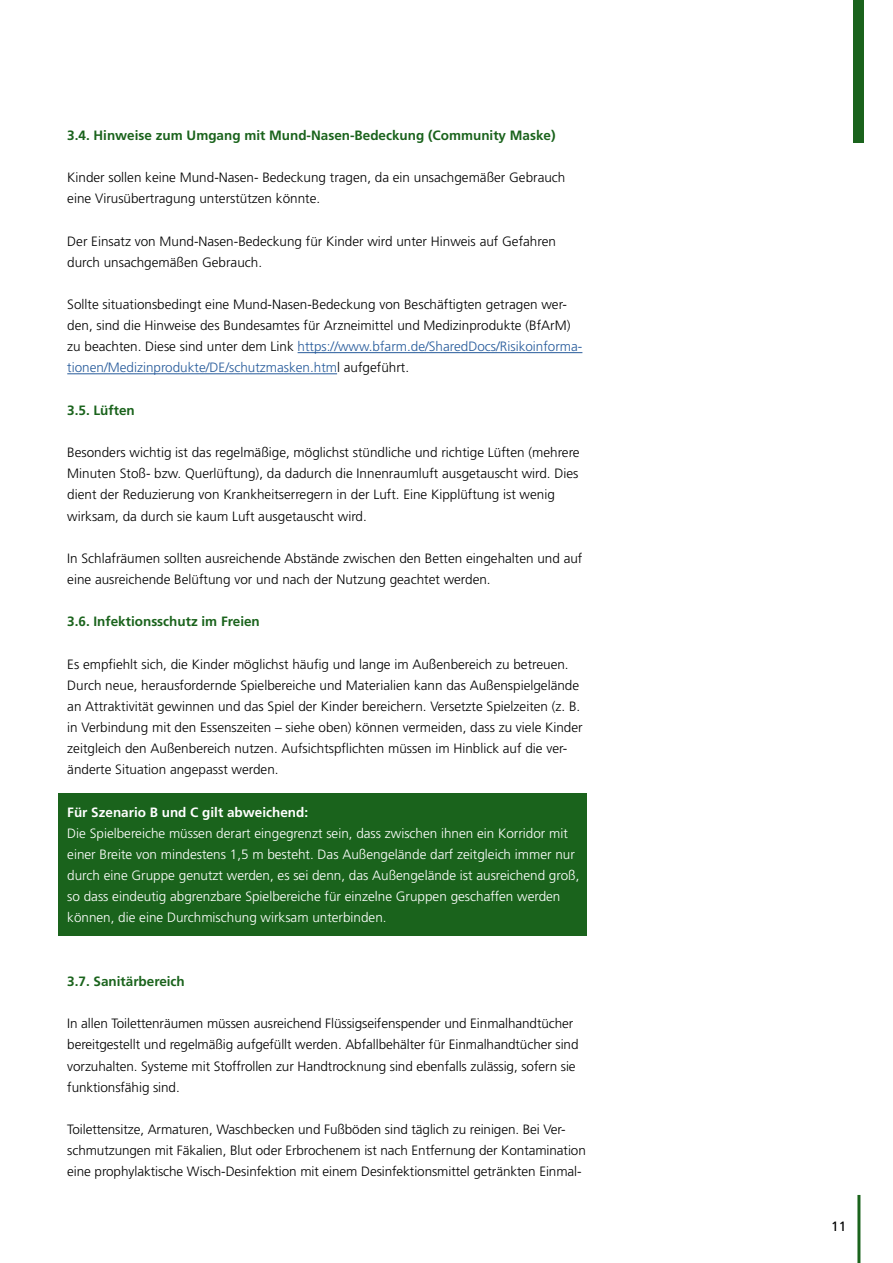
<style>
.page{position:relative;width:893px;height:1263px;background:#fff}
.page>*{position:absolute;margin:0;border:0;box-sizing:border-box;transform-origin:0 0}
.t1{font:300 13.5px/21.1px "Frutiger LT Std";color:#000}
.t2{font:300 13.5px/21.1px "Frutiger LT Std";color:#fff}
.t3{font:700 13.5px "Frutiger LT Std";color:#1a631c}
.t4{font:700 13.5px "Frutiger LT Std";color:#fff}
.t5{font:13.5px "Frutiger LT Std";color:#000}
.s1{color:#275b9b}
</style>
<div class="page">
<div style="left:58px;top:793px;width:529px;height:142px;background:#1a631c"></div>
<div style="left:854px;top:0;width:10px;height:142px;background:#1a631c"></div>
<hr style="left:857px;top:1195px;width:3px;height:68px;background:#1a631c">
<hr style="left:298px;top:352px;width:284px;height:1px;background:#275b9b">
<hr style="left:67px;top:373px;width:270px;height:1px;background:#275b9b">
<p class="t3" style="left:67px;top:127px;width:490px">3.4. Hinweise zum Umgang mit Mund-Nasen-Bedeckung (Community Maske)</p>
<p class="t1" style="left:67px;top:167px;width:500px">Kinder sollen keine Mund-Nasen- Bedeckung tragen, da ein unsachgemäßer Gebrauch eine Virusübertragung unterstützen könnte.</p>
<p class="t1" style="left:67px;top:230px;width:490px">Der Einsatz von Mund-Nasen-Bedeckung für Kinder wird unter Hinweis auf Gefahren durch unsachgemäßen Gebrauch.</p>
<p class="t1" style="left:67px;top:294px;width:517px">Sollte situationsbedingt eine Mund-Nasen-Bedeckung von Beschäftigten getragen wer&shy;den, sind die Hinweise des Bundesamtes für Arzneimittel und Medizinprodukte (BfArM) zu beachten. Diese sind unter dem Link <span class="s1">https://www.bfarm.de/SharedDocs/Risikoinforma&shy;tionen/Medizinprodukte/DE/schutzmasken.htm</span>l aufgeführt.</p>
<p class="t3" style="left:67px;top:402px;width:69px">3.5. Lüften</p>
<p class="t1" style="left:67px;top:442px;width:514px">Besonders wichtig ist das regelmäßige, möglichst stündliche und richtige Lüften (mehrere Minuten Stoß- bzw. Querlüftung), da dadurch die Innenraumluft ausgetauscht wird. Dies dient der Reduzierung von Krankheitserregern in der Luft. Eine Kipplüftung ist wenig wirksam, da durch sie kaum Luft ausgetauscht wird.</p>
<p class="t1" style="left:67px;top:548px;width:517px">In Schlafräumen sollten ausreichende Abstände zwischen den Betten eingehalten und auf eine ausreichende Belüftung vor und nach der Nutzung geachtet werden.</p>
<p class="t3" style="left:67px;top:613px;width:194px">3.6. Infektionsschutz im Freien</p>
<p class="t1" style="left:67px;top:653px;width:517px">Es empfiehlt sich, die Kinder möglichst häufig und lange im Außenbereich zu betreuen.<br>Durch neue, herausfordernde Spielbereiche und Materialien kann das Außenspielgelände an Attraktivität gewinnen und das Spiel der Kinder bereichern. Versetzte Spielzeiten (z. B. in Verbindung mit den Essenszeiten – siehe oben) können vermeiden, dass zu viele Kinder zeitgleich den Außenbereich nutzen. Aufsichtspflichten müssen im Hinblick auf die ver&shy;änderte Situation angepasst werden.</p>
<p class="t4" style="left:67px;top:804px;width:242px">Für Szenario B und C gilt abweichend:</p>
<p class="t2" style="left:67px;top:823px;width:514px">Die Spielbereiche müssen derart eingegrenzt sein, dass zwischen ihnen ein Korridor mit einer Breite von mindestens 1,5 m besteht. Das Außengelände darf zeitgleich immer nur durch eine Gruppe genutzt werden, es sei denn, das Außengelände ist ausreichend groß, so dass eindeutig abgrenzbare Spielbereiche für einzelne Gruppen geschaffen werden können, die eine Durchmischung wirksam unterbinden.</p>
<p class="t3" style="left:67px;top:973px;width:119px">3.7. Sanitärbereich</p>
<p class="t1" style="left:67px;top:1013px;width:513px">In allen Toilettenräumen müssen ausreichend Flüssigseifenspender und Einmalhandtücher bereitgestellt und regelmäßig aufgefüllt werden. Abfallbehälter für Einmalhandtücher sind vorzuhalten. Systeme mit Stoffrollen zur Handtrocknung sind ebenfalls zulässig, sofern sie funktionsfähig sind.</p>
<p class="t1" style="left:67px;top:1119px;width:520px">Toilettensitze, Armaturen, Waschbecken und Fußböden sind täglich zu reinigen. Bei Ver&shy;schmutzungen mit Fäkalien, Blut oder Erbrochenem ist nach Entfernung der Kontamination eine prophylaktische Wisch-Desinfektion mit einem Desinfektionsmittel getränkten Einmal-</p>
<p class="t5" style="left:831px;top:1218px;width:17px">11</p>
</div>
